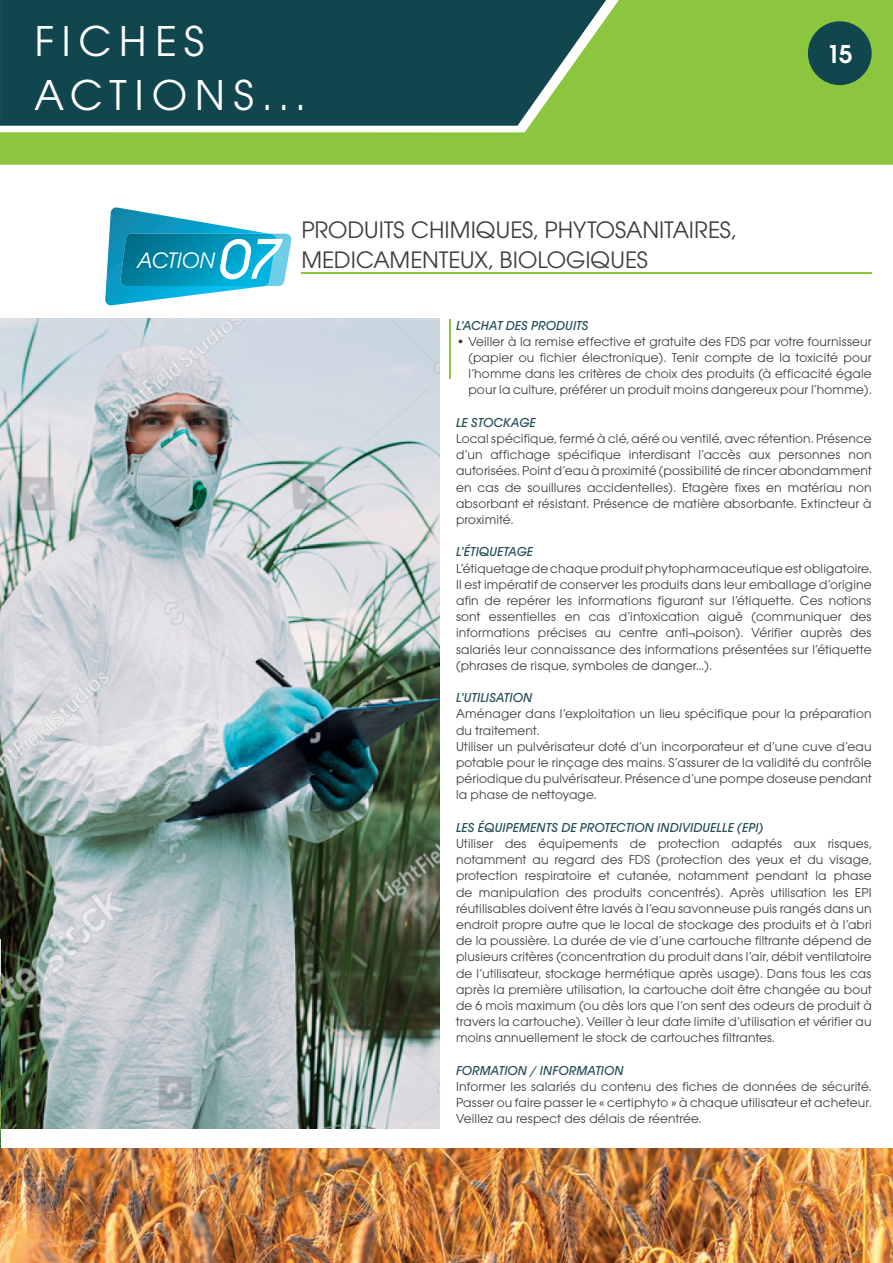
<style>
.page{position:relative;width:893px;height:1263px;background:#fff}
.page>*{position:absolute;margin:0;border:0;box-sizing:border-box;transform-origin:0 0}
.t1{font:45px/54px "Avant Garde Gothic Itc T";letter-spacing:.175em;color:#fff}
.t2{font:600 27px "Avant Garde Gothic Itc T";color:#fff}
.t3{font:24.9px/29.8px "Avant Garde Gothic Itc T";letter-spacing:-.005em;color:#3e3e3f}
.t4{font:italic 23.25px "Avant Garde Gothic Itc T";letter-spacing:-.01em;color:#fff}
.t5{font:13.5px/16.2px "Avant Garde Gothic Itc T";letter-spacing:.01em;color:#3e3e3f;text-align:justify}
.t6{font:italic 500 13.5px "Avant Garde Gothic Itc T";letter-spacing:.01em;color:#265058}
.s1{font-family:"Caviar Dreams";font-weight:700;font-size:51px}
</style>
<div class="page">
<svg style="left:0;top:0;width:893px;height:165px;background:#91c948"></svg>
<svg style="left:0;top:0;width:618px;height:126px;background:#1e5350"></svg>
<div style="left:808px;top:21px;width:64px;height:64px;background:#11464e;border-radius:50%"></div>
<hr style="left:449px;top:319px;width:1px;height:59px;background:#8bc63e">
<svg style="left:105px;top:207px;width:186px;height:98px"></svg>
<img style="left:120px;top:234px;width:157px;height:52px">
<hr style="left:301px;top:272px;width:570px;height:2px;background:#8bc63e">
<img style="left:0;top:319px;width:439px;height:809px">
<img style="left:0;top:940px;width:1px;height:208px">
<img style="left:0;top:1148px;width:893px;height:115px">
<h1 class="t1" style="left:34px;top:14px;width:272px">FICHES<br>ACTIONS...</h1>
<h3 class="t4" style="left:138px;top:247px;width:144px">ACTION<span class="s1">07</span></h3>
<h3 class="t3" style="left:301px;top:215px;width:436px">PRODUITS CHIMIQUES, PHYTOSANITAIRES,<br>MEDICAMENTEUX, BIOLOGIQUES</h3>
<h2 class="t2" style="left:827px;top:39px;width:27px">15</h2>
<p class="t6" style="left:456px;top:317px;width:134px">L’ACHAT DES PRODUITS</p>
<p class="t5" style="left:468px;top:333px;width:405px;text-indent:-12px">• Veiller à la remise effective et gratuite des FDS par votre fournisseur (papier ou fichier électronique). Tenir compte de la toxicité pour l’homme dans les critères de choix des produits (à efficacité égale pour la culture, préférer un produit moins dangereux pour l’homme).</p>
<p class="t6" style="left:456px;top:414px;width:81px">LE STOCKAGE</p>
<p class="t5" style="left:456px;top:430px;width:417px">Local spécifique, fermé à clé, aéré ou ventilé, avec rétention. Présence d’un affichage spécifique interdisant l’accès aux personnes non autorisées. Point d’eau à proximité (possibilité de rincer abondamment en cas de souillures accidentelles). Etagère fixes en matériau non absorbant et résistant. Présence de matière absorbante. Extincteur à proximité.</p>
<p class="t6" style="left:456px;top:544px;width:79px">L’ÉTIQUETAGE</p>
<p class="t5" style="left:456px;top:560px;width:417px">L’étiquetage de chaque produit phytopharmaceutique est obligatoire.<br>Il est impératif de conserver les produits dans leur emballage d’origine afin de repérer les informations figurant sur l’étiquette. Ces notions sont essentielles en cas d’intoxication aiguë (communiquer des informations précises au centre anti¬poison). Vérifier auprès des salariés leur connaissance des informations présentées sur l’étiquette (phrases de risque, symboles de danger…).</p>
<p class="t6" style="left:456px;top:690px;width:78px">L’UTILISATION</p>
<p class="t5" style="left:456px;top:705px;width:417px;text-align:left">Aménager dans l’exploitation un lieu spécifique pour la préparation du traitement.<br>Utiliser un pulvérisateur doté d’un incorporateur et d’une cuve d’eau potable pour le rinçage des mains. S’assurer de la validité du contrôle périodique du pulvérisateur. Présence d’une pompe doseuse pendant la phase de nettoyage.</p>
<p class="t6" style="left:456px;top:819px;width:309px">LES ÉQUIPEMENTS DE PROTECTION INDIVIDUELLE (EPI)</p>
<p class="t5" style="left:456px;top:835px;width:417px">Utiliser des équipements de protection adaptés aux risques, notamment au regard des FDS (protection des yeux et du visage, protection respiratoire et cutanée, notamment pendant la phase de manipulation des produits concentrés). Après utilisation les EPI réutilisables doivent être lavés à l’eau savonneuse puis rangés dans un endroit propre autre que le local de stockage des produits et à l’abri de la poussière. La durée de vie d’une cartouche filtrante dépend de plusieurs critères (concentration du produit dans l’air, débit ventilatoire de l’utilisateur, stockage hermétique après usage). Dans tous les cas après la première utilisation, la cartouche doit être changée au bout de 6 mois maximum (ou dès lors que l’on sent des odeurs de produit à travers la cartouche). Veiller à leur date limite d’utilisation et vérifier au moins annuellement le stock de cartouches filtrantes.</p>
<p class="t6" style="left:456px;top:1062px;width:169px">FORMATION / INFORMATION</p>
<p class="t5" style="left:456px;top:1078px;width:417px">Informer les salariés du contenu des fiches de données de sécurité.<br>Passer ou faire passer le « certiphyto » à chaque utilisateur et acheteur.<br>Veillez au respect des délais de réentrée.</p>
</div>
